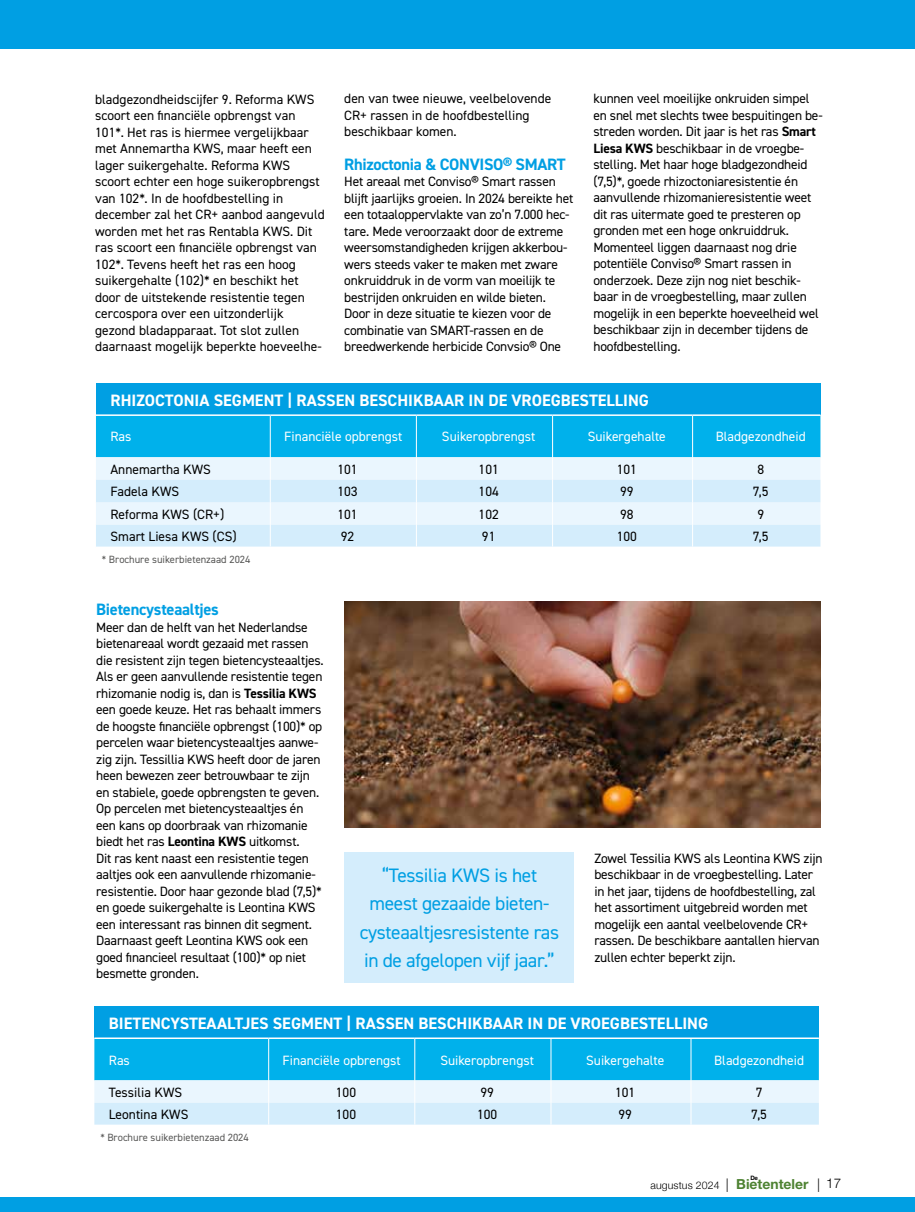
<style>
.page{position:relative;width:915px;height:1212px;background:#fff}
.page>*{position:absolute;margin:0;border:0;box-sizing:border-box;transform-origin:0 0}
.t1{font:19.5px/28.5px "DIN2014";letter-spacing:-.02em;color:#009fe3;text-align:center}
.t2{font:700 16.5px "DIN2014";color:#fff}
.t3{font:700 16.5px "DIN2014";letter-spacing:-.02em;color:#009fe3}
.t4{font:13.5px/16.5px "DIN2014";letter-spacing:-.015em;color:#000}
.t5{font:13.5px "DIN2014";color:#fff}
.t6{font:300 13.5px "Helvetica Neue";color:#000}
.t7{font:10.5px "DIN2014";color:#575756}
.t8{font:300 10.5px "Helvetica Neue";letter-spacing:.01em;color:#000}
.t9{font:700 6px "Helvetica Neue LT Std";color:#000}
.s1{font-weight:700}
.s2{font-size:13.5px}
.s3{font-family:"Helvetica Neue LT Std";font-weight:700;font-size:13.95px;color:#4d8231}
</style>
<div class="page">
<div style="left:0;top:0;width:914px;height:49px;background:#009fe3"></div>
<div style="left:0;top:1197px;width:914px;height:15px;background:#009fe3"></div>
<div style="left:96px;top:383px;width:724px;height:32px;background:#009fe3"></div>
<hr style="left:96px;top:414px;width:174px;height:2px;background:#fff">
<hr style="left:270px;top:414px;width:146px;height:2px;background:#fff">
<hr style="left:416px;top:414px;width:136px;height:2px;background:#fff">
<hr style="left:552px;top:414px;width:140px;height:2px;background:#fff">
<hr style="left:692px;top:414px;width:128px;height:2px;background:#fff">
<svg style="left:96px;top:415px;width:724px;height:132px;background:#9addf7"></svg>
<div style="left:94px;top:1006px;width:724px;height:32px;background:#009fe3"></div>
<hr style="left:94px;top:1037px;width:174px;height:2px;background:#fff">
<hr style="left:268px;top:1037px;width:146px;height:2px;background:#fff">
<hr style="left:414px;top:1037px;width:136px;height:2px;background:#fff">
<hr style="left:550px;top:1037px;width:140px;height:2px;background:#fff">
<hr style="left:690px;top:1037px;width:128px;height:2px;background:#fff">
<svg style="left:94px;top:1038px;width:724px;height:87px;background:#77d3f4"></svg>
<img style="left:344px;top:601px;width:475px;height:226px">
<div style="left:344px;top:853px;width:229px;height:130px;background:#d4edfc"></div>
<p class="t4" style="left:95px;top:90px;width:231px">bladgezondheidscijfer 9. Reforma KWS scoort een financiële opbrengst van 101*. Het ras is hiermee vergelijkbaar met Annemartha KWS, maar heeft een lager suikergehalte. Reforma KWS scoort echter een hoge suikeropbrengst van 102*. In de hoofdbestelling in december zal het CR+ aanbod aangevuld worden met het ras Rentabla KWS. Dit ras scoort een financiële opbrengst van 102*. Tevens heeft het ras een hoog suikergehalte (102)* en beschikt het door de uitstekende resistentie tegen cercospora over een uitzonderlijk gezond bladapparaat. Tot slot zullen daarnaast mogelijk beperkte hoeveelhe-</p>
<p class="t4" style="left:344px;top:90px;width:208px">den van twee nieuwe, veelbelovende<br>CR+ rassen in de hoofdbestelling beschikbaar komen.</p>
<p class="t4" style="left:593px;top:90px;width:231px">kunnen veel moeilijke onkruiden simpel en snel met slechts twee bespuitingen be&shy;streden worden. Dit jaar is het ras <span class="s1">Smart Liesa KWS</span> beschikbaar in de vroegbe&shy;stelling. Met haar hoge bladgezondheid (7,5)*, goede rhizoctoniaresistentie én aanvullende rhizomanieresistentie weet dit ras uitermate goed te presteren op gronden met een hoge onkruiddruk.<br>Momenteel liggen daarnaast nog drie potentiële Conviso® Smart rassen in onderzoek. Deze zijn nog niet beschik&shy;baar in de vroegbestelling, maar zullen mogelijk in een beperkte hoeveelheid wel beschikbaar zijn in december tijdens de hoofdbestelling.</p>
<p class="t2" style="left:110px;top:389px;width:540px">RHIZOCTONIA SEGMENT | RASSEN BESCHIKBAAR IN DE VROEGBESTELLING</p>
<p class="t5" style="left:110px;top:428px;width:23px">Ras</p>
<p class="t5" style="left:284px;top:428px;width:120px">Financiële opbrengst</p>
<p class="t5" style="left:442px;top:428px;width:95px">Suikeropbrengst</p>
<p class="t5" style="left:587px;top:428px;width:80px">Suikergehalte</p>
<p class="t5" style="left:715px;top:428px;width:91px">Bladgezondheid</p>
<p class="t4" style="left:110px;top:461px;width:102px">Annemartha KWS</p>
<p class="t4" style="left:337px;top:461px;width:22px">101</p>
<p class="t4" style="left:478px;top:461px;width:22px">101</p>
<p class="t4" style="left:616px;top:461px;width:22px">101</p>
<p class="t4" style="left:757px;top:461px;width:8px">8</p>
<p class="t4" style="left:110px;top:483px;width:70px">Fadela KWS</p>
<p class="t4" style="left:337px;top:483px;width:22px">103</p>
<p class="t4" style="left:478px;top:483px;width:22px">104</p>
<p class="t4" style="left:620px;top:483px;width:15px">99</p>
<p class="t4" style="left:752px;top:483px;width:17px">7,5</p>
<p class="t4" style="left:110px;top:506px;width:115px">Reforma KWS (CR+)</p>
<p class="t4" style="left:337px;top:506px;width:22px">101</p>
<p class="t4" style="left:478px;top:506px;width:22px">102</p>
<p class="t4" style="left:620px;top:506px;width:15px">98</p>
<p class="t4" style="left:757px;top:506px;width:8px">9</p>
<p class="t4" style="left:110px;top:528px;width:128px">Smart Liesa KWS (CS)</p>
<p class="t4" style="left:341px;top:528px;width:15px">92</p>
<p class="t4" style="left:482px;top:528px;width:15px">91</p>
<p class="t4" style="left:616px;top:528px;width:22px">100</p>
<p class="t4" style="left:752px;top:528px;width:17px">7,5</p>
<p class="t7" style="left:102px;top:552px;width:150px">* Brochure suikerbietenzaad 2024</p>
<p class="t3" style="left:344px;top:153px;width:223px">Rhizoctonia &amp; CONVISO® SMART</p>
<p class="t4" style="left:344px;top:173px;width:230px">Het areaal met Conviso® Smart rassen blijft jaarlijks groeien. In 2024 bereikte het een totaaloppervlakte van zo’n 7.000 hec&shy;tare. Mede veroorzaakt door de extreme weersomstandigheden krijgen akkerbou&shy;wers steeds vaker te maken met zware onkruiddruk in de vorm van moeilijk te bestrijden onkruiden en wilde bieten.<br>Door in deze situatie te kiezen voor de combinatie van SMART-rassen en de breedwerkende herbicide Convsio® One</p>
<p class="t3" style="left:96px;top:598px;width:124px">Bietencysteaaltjes</p>
<p class="t4" style="left:96px;top:618px;width:229px">Meer dan de helft van het Nederlandse bietenareaal wordt gezaaid met rassen die resistent zijn tegen bietencysteaaltjes.<br>Als er geen aanvullende resistentie tegen rhizomanie nodig is, dan is <span class="s1">Tessilia KWS </span>een goede keuze. Het ras behaalt immers de hoogste financiële opbrengst (100)* op percelen waar bietencysteaaltjes aanwe&shy;zig zijn. Tessillia KWS heeft door de jaren heen bewezen zeer betrouwbaar te zijn en stabiele, goede opbrengsten te geven.<br>Op percelen met bietencysteaaltjes én een kans op doorbraak van rhizomanie biedt het ras <span class="s1">Leontina KWS</span> uitkomst.<br>Dit ras kent naast een resistentie tegen aaltjes ook een aanvullende rhizomanie&shy;resistentie. Door haar gezonde blad (7,5)* en goede suikergehalte is Leontina KWS een interessant ras binnen dit segment.<br>Daarnaast geeft Leontina KWS ook een goed financieel resultaat (100)* op niet besmette gronden.</p>
<h1 class="t1" style="left:359px;top:860px;width:201px">“Tessilia KWS is het meest gezaaide bieten&shy;cysteaaltjesresistente ras in de afgelopen vijf jaar.”</h1>
<p class="t4" style="left:594px;top:849px;width:229px">Zowel Tessilia KWS als Leontina KWS zijn beschikbaar in de vroegbestelling. Later in het jaar, tijdens de hoofdbestelling, zal het assortiment uitgebreid worden met mogelijk een aantal veelbelovende CR+ rassen. De beschikbare aantallen hiervan zullen echter beperkt zijn.</p>
<p class="t2" style="left:109px;top:1012px;width:600px">BIETENCYSTEAALTJES SEGMENT | RASSEN BESCHIKBAAR IN DE VROEGBESTELLING</p>
<p class="t5" style="left:109px;top:1051px;width:23px">Ras</p>
<p class="t5" style="left:282px;top:1051px;width:120px">Financiële opbrengst</p>
<p class="t5" style="left:440px;top:1051px;width:95px">Suikeropbrengst</p>
<p class="t5" style="left:586px;top:1051px;width:80px">Suikergehalte</p>
<p class="t5" style="left:714px;top:1051px;width:91px">Bladgezondheid</p>
<p class="t4" style="left:109px;top:1084px;width:75px">Tessilia KWS</p>
<p class="t4" style="left:336px;top:1084px;width:22px">100</p>
<p class="t4" style="left:480px;top:1084px;width:15px">99</p>
<p class="t4" style="left:615px;top:1084px;width:22px">101</p>
<p class="t4" style="left:755px;top:1084px;width:8px">7</p>
<p class="t4" style="left:109px;top:1106px;width:81px">Leontina KWS</p>
<p class="t4" style="left:336px;top:1106px;width:22px">100</p>
<p class="t4" style="left:477px;top:1106px;width:22px">100</p>
<p class="t4" style="left:618px;top:1106px;width:15px">99</p>
<p class="t4" style="left:751px;top:1106px;width:17px">7,5</p>
<p class="t7" style="left:100px;top:1130px;width:150px">* Brochure suikerbietenzaad 2024</p>
<p class="t9" style="left:750px;top:1174px;width:9px">De</p>
<p class="t8" style="left:650px;top:1176px;width:159px">augustus 2024 <span class="s2">|</span> <span class="s3">Bietenteler</span></p>
<p class="t6" style="left:816px;top:1172px;width:26px">| 17</p>
</div>
